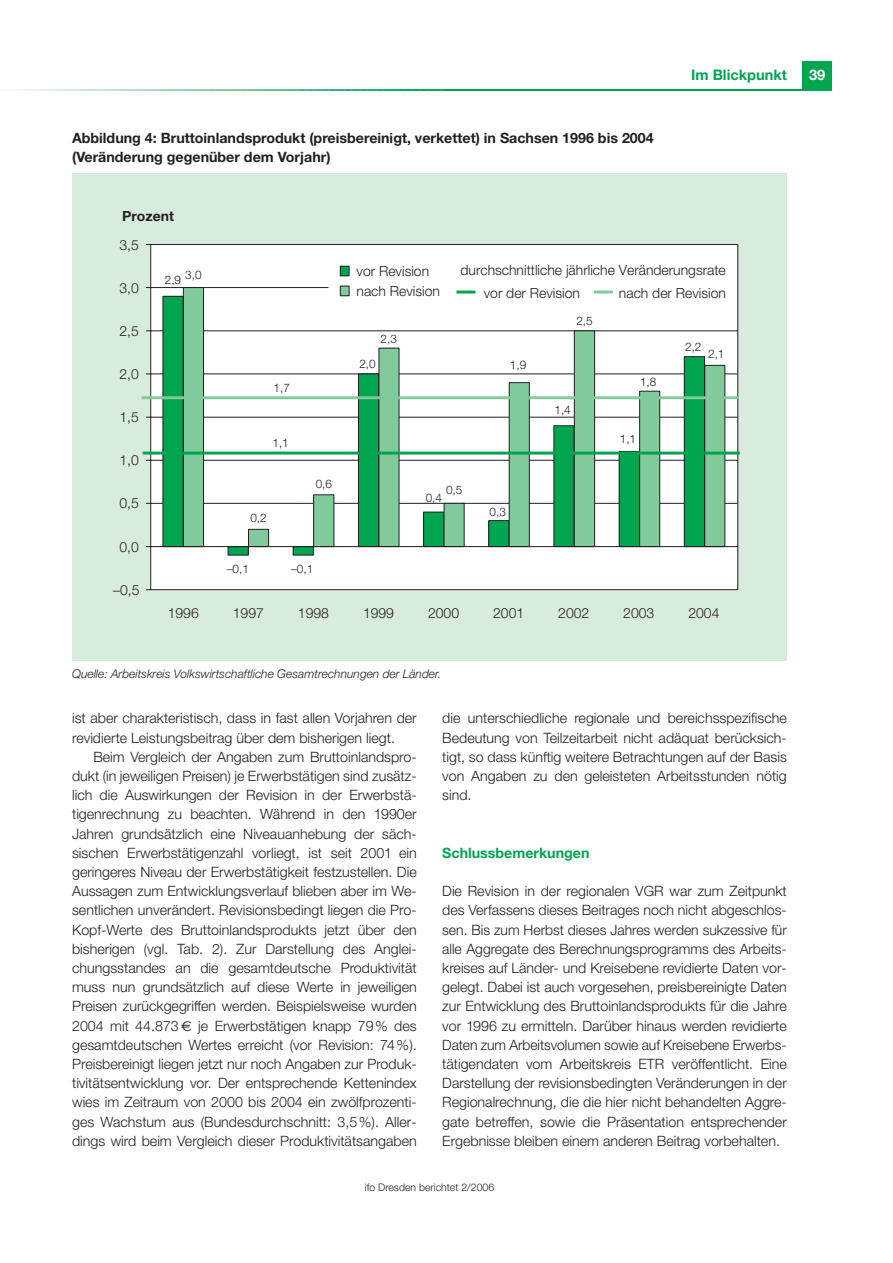
<style>
.page{position:relative;width:893px;height:1263px;background:#fff}
.page>*{position:absolute;margin:0;border:0;box-sizing:border-box;transform-origin:0 0}
.t1{font:700 14.7px "Helvetica Neue";color:#fff}
.t2{font:700 14.55px "Helvetica Neue";color:#00a54f}
.t3{font:300 14.25px/19.2px "Helvetica Neue";color:#231f20;text-align:justify}
.t4{font:700 14.25px/18.8px "Helvetica Neue";color:#231f20}
.t5{font:700 14.25px "Helvetica Neue";color:#00a54f}
.t6{font:300 13.95px/20px "Helvetica Neue";color:#231f20}
.t7{font:700 13.95px "Helvetica Neue";color:#231f20}
.t8{font:italic 300 12px "Helvetica Neue";color:#231f20}
.t9{font:300 11.7px "Helvetica Neue";color:#231f20}
.t10{font:300 10.5px "Helvetica Neue";color:#231f20}
.s1{font-family:"Euro Sans";font-weight:400}
</style>
<div class="page">
<div style="left:802px;top:61px;width:30px;height:30px;background:#00a54f"></div>
<hr style="left:447px;top:89px;width:385px;height:2px;background:#00a54f">
<svg style="left:14px;top:89px;width:433px;height:2px"></svg>
<div style="left:72px;top:173px;width:714px;height:488px;background:#d8ecdd"></div>
<svg style="left:146px;top:244px;width:592px;height:346px;background:#d1e7da"></svg>
<div style="left:340px;top:266px;width:9px;height:10px;background:#00a54f"></div>
<div style="left:340px;top:266px;width:9px;height:10px;border:1px solid #231f20"></div>
<div style="left:340px;top:286px;width:9px;height:10px;background:#80ca9c"></div>
<div style="left:340px;top:286px;width:9px;height:10px;border:1px solid #231f20"></div>
<hr style="left:143px;top:452px;width:596px;height:3px;background:#00a54f">
<hr style="left:141px;top:396px;width:597px;height:3px;background:#80ca9c">
<hr style="left:456px;top:291px;width:19px;height:3px;background:#00a54f">
<hr style="left:594px;top:291px;width:19px;height:3px;background:#80ca9c">
<p class="t4" style="left:72px;top:130px;width:583px">Abbildung 4: Bruttoinlandsprodukt (preisbereinigt, verkettet) in Sachsen 1996 bis 2004 (Veränderung gegenüber dem Vorjahr)</p>
<p class="t7" style="left:122px;top:211px;width:53px">Prozent</p>
<p class="t6" style="left:119px;top:236px;width:21px">3,5</p>
<p class="t2" style="left:691px;top:70px;width:97px">Im Blickpunkt</p>
<p class="t6" style="left:119px;top:279px;width:21px">3,0</p>
<p class="t6" style="left:119px;top:322px;width:21px">2,5</p>
<p class="t6" style="left:119px;top:365px;width:21px">2,0</p>
<p class="t6" style="left:119px;top:409px;width:21px">1,5</p>
<p class="t6" style="left:119px;top:452px;width:21px">1,0</p>
<p class="t6" style="left:119px;top:495px;width:21px">0,5</p>
<p class="t6" style="left:119px;top:538px;width:21px">0,0</p>
<p class="t6" style="left:113px;top:581px;width:28px">–0,5</p>
<p class="t9" style="left:185px;top:271px;width:18px">3,0</p>
<p class="t9" style="left:165px;top:276px;width:18px">2,9</p>
<p class="t9" style="left:273px;top:384px;width:18px">1,7</p>
<p class="t9" style="left:272px;top:439px;width:18px">1,1</p>
<p class="t9" style="left:250px;top:514px;width:18px">0,2</p>
<p class="t9" style="left:316px;top:479px;width:18px">0,6</p>
<p class="t9" style="left:227px;top:565px;width:24px">–0,1</p>
<p class="t9" style="left:291px;top:565px;width:24px">–0,1</p>
<p class="t6" style="left:356px;top:262px;width:85px">vor Revision nach Revision</p>
<p class="t6" style="left:484px;top:259px;width:243px;line-height:23.2px;text-indent:-23px">durchschnittliche jährliche Veränderungsrate vor der Revision</p>
<p class="t6" style="left:619px;top:284px;width:109px">nach der Revision</p>
<p class="t9" style="left:380px;top:334px;width:18px">2,3</p>
<p class="t9" style="left:359px;top:360px;width:18px">2,0</p>
<p class="t9" style="left:510px;top:361px;width:18px">1,9</p>
<p class="t9" style="left:446px;top:486px;width:18px">0,5</p>
<p class="t9" style="left:425px;top:493px;width:18px">0,4</p>
<p class="t9" style="left:489px;top:508px;width:18px">0,3</p>
<p class="t9" style="left:576px;top:316px;width:18px">2,5</p>
<p class="t9" style="left:554px;top:405px;width:18px">1,4</p>
<p class="t9" style="left:640px;top:378px;width:18px">1,8</p>
<p class="t9" style="left:619px;top:434px;width:18px">1,1</p>
<p class="t9" style="left:685px;top:343px;width:18px">2,2</p>
<p class="t9" style="left:708px;top:350px;width:18px">2,1</p>
<p class="t6" style="left:168px;top:604px;width:33px">1996</p>
<p class="t6" style="left:233px;top:604px;width:33px">1997</p>
<p class="t6" style="left:298px;top:604px;width:33px">1998</p>
<p class="t6" style="left:363px;top:604px;width:33px">1999</p>
<p class="t6" style="left:428px;top:604px;width:33px">2000</p>
<p class="t6" style="left:493px;top:604px;width:33px">2001</p>
<p class="t6" style="left:558px;top:604px;width:33px">2002</p>
<p class="t6" style="left:623px;top:604px;width:33px">2003</p>
<p class="t6" style="left:688px;top:604px;width:33px">2004</p>
<p class="t8" style="left:72px;top:670px;width:370px">Quelle: Arbeitskreis Volkswirtschaftliche Gesamtrechnungen der Länder.</p>
<p class="t3" style="left:72px;top:710px;width:346px">ist aber charakteristisch, dass in fast allen Vorjahren der revidierte Leistungsbeitrag über dem bisherigen liegt.</p>
<p class="t3" style="left:72px;top:749px;width:346px;text-indent:21px">Beim Vergleich der Angaben zum Bruttoinlandspro&shy;dukt (in jeweiligen Preisen) je Erwerbstätigen sind zusätz&shy;lich die Auswirkungen der Revision in der Erwerbstä&shy;tigenrechnung zu beachten. Während in den 1990er Jahren grundsätzlich eine Niveauanhebung der säch&shy;sischen Erwerbstätigenzahl vorliegt, ist seit 2001 ein geringeres Niveau der Erwerbstätigkeit festzustellen. Die Aussagen zum Entwicklungsverlauf blieben aber im We&shy;sentlichen unverändert. Revisionsbedingt liegen die Pro-Kopf-Werte des Bruttoinlandsprodukts jetzt über den bisherigen (vgl. Tab. 2). Zur Darstellung des Anglei&shy;chungsstandes an die gesamtdeutsche Produktivität muss nun grundsätzlich auf diese Werte in jeweiligen Preisen zurückgegriffen werden. Beispielsweise wurden 2004 mit 44.873 <span class="s1">€</span> je Erwerbstätigen knapp 79% des gesamtdeutschen Wertes erreicht (vor Revision: 74%).<br>Preisbereinigt liegen jetzt nur noch Angaben zur Produk&shy;tivitätsentwicklung vor. Der entsprechende Kettenindex wies im Zeitraum von 2000 bis 2004 ein zwölfprozenti&shy;ges Wachstum aus (Bundesdurchschnitt: 3,5%). Aller&shy;dings wird beim Vergleich dieser Produktivitätsangaben</p>
<p class="t3" style="left:442px;top:710px;width:346px">die unterschiedliche regionale und bereichsspezifische Bedeutung von Teilzeitarbeit nicht adäquat berücksich&shy;tigt, so dass künftig weitere Betrachtungen auf der Basis von Angaben zu den geleisteten Arbeitsstunden nötig sind.</p>
<p class="t5" style="left:442px;top:848px;width:149px">Schlussbemerkungen</p>
<p class="t3" style="left:442px;top:883px;width:346px">Die Revision in der regionalen VGR war zum Zeitpunkt des Verfassens dieses Beitrages noch nicht abgeschlos&shy;sen. Bis zum Herbst dieses Jahres werden sukzessive für alle Aggregate des Berechnungsprogramms des Arbeits&shy;kreises auf Länder- und Kreisebene revidierte Daten vor&shy;gelegt. Dabei ist auch vorgesehen, preisbereinigte Daten zur Entwicklung des Bruttoinlandsprodukts für die Jahre vor 1996 zu ermitteln. Darüber hinaus werden revidierte Daten zum Arbeitsvolumen sowie auf Kreisebene Erwerbs&shy;tätigendaten vom Arbeitskreis ETR veröffentlicht. Eine Darstellung der revisionsbedingten Veränderungen in der Regionalrechnung, die die hier nicht behandelten Aggre&shy;gate betreffen, sowie die Präsentation entsprechender Ergebnisse bleiben einem anderen Beitrag vorbehalten.</p>
<p class="t10" style="left:365px;top:1184px;width:131px">ifo Dresden berichtet 2/2006</p>
<p class="t1" style="left:809px;top:70px;width:18px">39</p>
</div>
